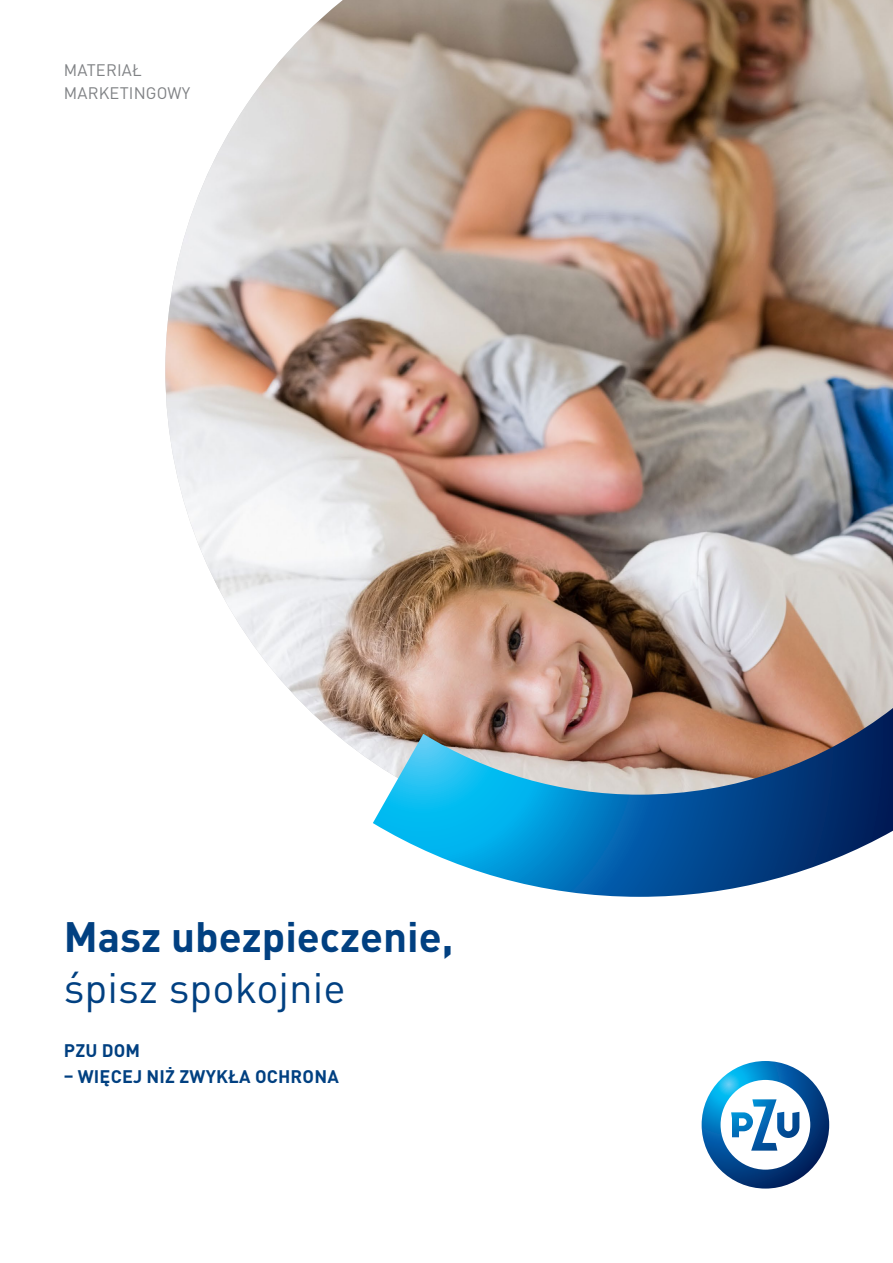
<style>
.page{position:relative;width:893px;height:1263px;background:#fff}
.page>*{position:absolute;margin:0;border:0;box-sizing:border-box;transform-origin:0 0}
.t1{font:700 42px/51px "DIN Pro Pl";color:#014081}
.t2{font:700 18px "DIN Pro Pl";letter-spacing:.01em;color:#014081}
.t3{font:16.5px "DIN Pro Pl";letter-spacing:.01em;color:#808285}
.s1{font-weight:400}
</style>
<div class="page">
<img style="left:165px;top:0;width:728px;height:762px">
<svg style="left:373px;top:708px;width:520px;height:189px;background:#618aa7"></svg>
<svg style="left:702px;top:1061px;width:127px;height:127px"></svg>
<p class="t3" style="left:64px;top:60px;width:79px">MATERIAŁ</p>
<p class="t3" style="left:64px;top:83px;width:128px">MARKETINGOWY</p>
<p class="t1" style="left:64px;top:910px;width:391px">Masz ubezpieczenie, <span class="s1">śpisz spokojnie</span></p>
<p class="t2" style="left:64px;top:1039px;width:78px">PZU DOM</p>
<p class="t2" style="left:64px;top:1064px;width:277px">– WIĘCEJ NIŻ ZWYKŁA OCHRONA</p>
</div>
